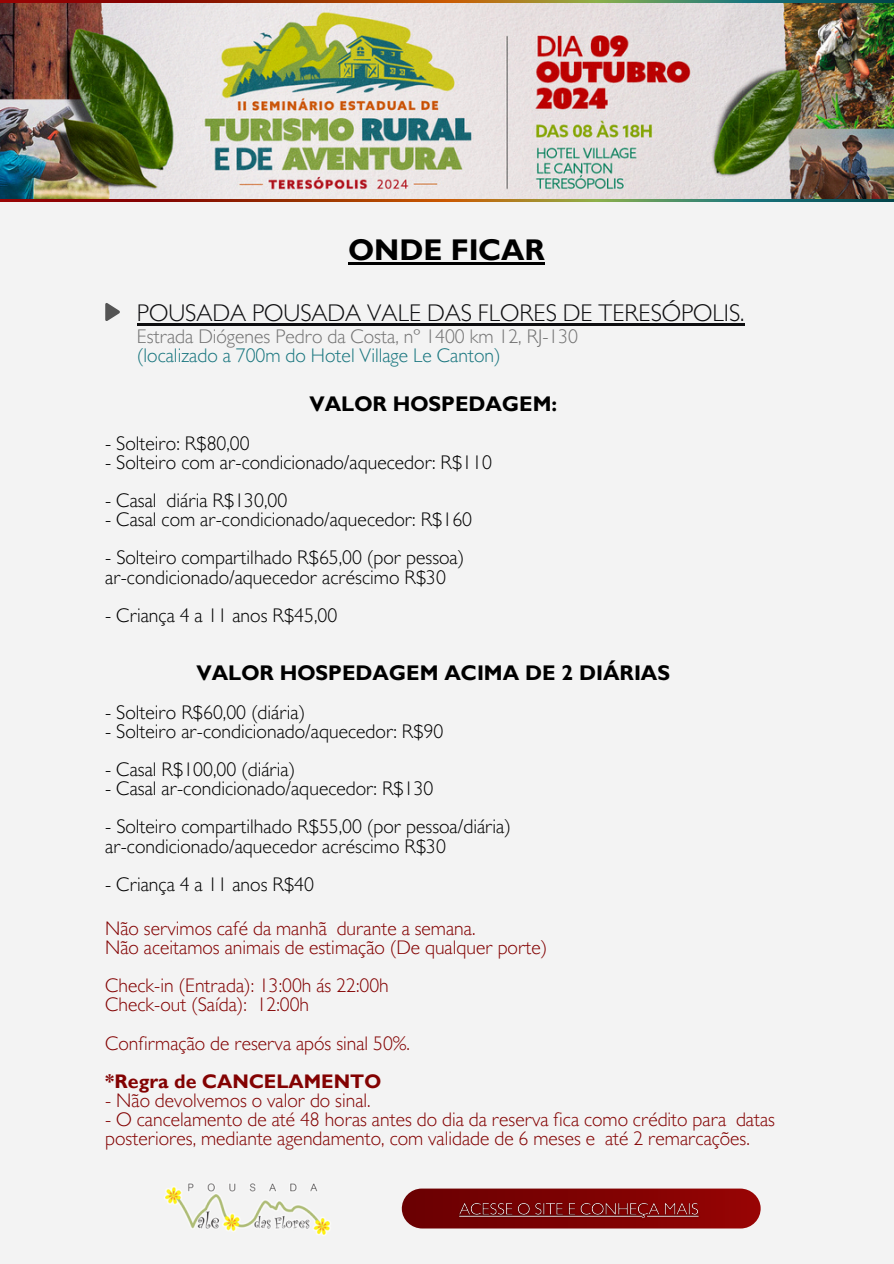
<style>
.page{position:relative;width:894px;height:1264px;background:#fff}
.page>*{position:absolute;margin:0;border:0;box-sizing:border-box;transform-origin:0 0}
.t1{font:700 30px "Gill Sans MT Std";color:#000}
.t2{font:300 24.15px "Gill Sans MT Std";color:#0e0e10}
.t3{font:700 21.15px "Gill Sans MT Std";color:#000}
.t4{font:300 19.65px/19.2px "Gill Sans MT Std";color:#000}
.t5{font:300 19.65px/19.2px "Gill Sans MT Std";color:#830202}
.t6{font:300 19.65px/19.2px "Gill Sans MT Std";color:#737373}
.t7{font:700 19.65px "Gill Sans MT Std";color:#830202}
.s1{color:#19767f}
</style>
<div class="page">
<div style="left:0;top:0;width:893px;height:1263px;background:#f3f3f3"></div>
<img style="left:0;top:2px;width:893px;height:197px">
<hr style="left:298px;top:0;width:149px;height:2px;background:#fff">
<hr style="left:148px;top:0;width:150px;height:2px;background:#fff">
<hr style="left:0;top:0;width:150px;height:2px;background:#fff">
<hr style="left:446px;top:0;width:149px;height:2px;background:#fff">
<hr style="left:595px;top:0;width:149px;height:2px;background:#fff">
<hr style="left:743px;top:0;width:150px;height:2px;background:#fff">
<hr style="left:298px;top:199px;width:149px;height:2px;background:#fff">
<hr style="left:148px;top:199px;width:150px;height:2px;background:#fff">
<hr style="left:0;top:199px;width:150px;height:2px;background:#fff">
<hr style="left:446px;top:199px;width:149px;height:2px;background:#fff">
<hr style="left:595px;top:199px;width:149px;height:2px;background:#fff">
<hr style="left:743px;top:199px;width:150px;height:2px;background:#fff">
<hr style="left:348px;top:262px;width:197px;height:3px;background:#000">
<svg style="left:105px;top:303px;width:15px;height:18px"></svg>
<hr style="left:137px;top:323px;width:607px;height:2px;background:#0e0e10">
<svg style="left:401px;top:1188px;width:359px;height:40px;background:#871213"></svg>
<img style="left:165px;top:1183px;width:165px;height:52px">
<img style="left:454px;top:1197px;width:249px;height:26px">
<p class="t1" style="left:348px;top:240px;width:198px">ONDE FICAR</p>
<p class="t2" style="left:137px;top:304px;width:608px">POUSADA POUSADA VALE DAS FLORES DE TERESÓPOLIS.</p>
<p class="t6" style="left:137px;top:330px;width:442px">Estrada Diógenes Pedro da Costa, nº 1400 km 12, RJ-130 <span class="s1">(localizado a 700m do Hotel Village Le Canton)</span></p>
<p class="t3" style="left:309px;top:397px;width:249px">VALOR HOSPEDAGEM:</p>
<h2 class="t4" style="left:105px;top:436px;width:146px">- Solteiro: R$80,00</h2>
<h2 class="t4" style="left:105px;top:455px;width:388px">- Solteiro com ar-condicionado/aquecedor: R$110</h2>
<h4 class="t4" style="left:105px;top:494px;width:183px">- Casal diária R$130,00</h4>
<h4 class="t4" style="left:105px;top:513px;width:368px">- Casal com ar-condicionado/aquecedor: R$160</h4>
<h3 class="t4" style="left:105px;top:551px;width:360px">- Solteiro compartilhado R$65,00 (por pessoa) ar-condicionado/aquecedor acréscimo R$30</h3>
<h4 class="t4" style="left:105px;top:608px;width:233px">- Criança 4 a 11 anos R$45,00</h4>
<h4 class="t3" style="left:196px;top:666px;width:475px">VALOR HOSPEDAGEM ACIMA DE 2 DIÁRIAS</h4>
<h4 class="t4" style="left:105px;top:705px;width:201px">- Solteiro R$60,00 (diária)</h4>
<h4 class="t4" style="left:105px;top:724px;width:339px">- Solteiro ar-condicionado/aquecedor: R$90</h4>
<h4 class="t4" style="left:105px;top:763px;width:192px">- Casal R$100,00 (diária)</h4>
<h4 class="t4" style="left:105px;top:782px;width:329px">- Casal ar-condicionado/aquecedor: R$130</h4>
<h3 class="t4" style="left:105px;top:820px;width:407px">- Solteiro compartilhado R$55,00 (por pessoa/diária) ar-condicionado/aquecedor acréscimo R$30</h3>
<h4 class="t4" style="left:105px;top:877px;width:210px">- Criança 4 a 11 anos R$40</h4>
<p class="t5" style="left:105px;top:921px;width:443px">Não servimos café da manhã durante a semana.<br>Não aceitamos animais de estimação (De qualquer porte)</p>
<p class="t5" style="left:105px;top:978px;width:285px">Check-in (Entrada): 13:00h ás 22:00h<br>Check-out (Saída): 12:00h</p>
<p class="t5" style="left:105px;top:1036px;width:306px">Confirmação de reserva após sinal 50%.</p>
<h1 class="t7" style="left:105px;top:1074px;width:277px">*Regra de CANCELAMENTO</h1>
<h1 class="t5" style="left:105px;top:1093px;width:267px">- Não devolvemos o valor do sinal.</h1>
<h1 class="t5" style="left:105px;top:1112px;width:671px">- O cancelamento de até 48 horas antes do dia da reserva fica como crédito para datas posteriores, mediante agendamento, com validade de 6 meses e até 2 remarcações.</h1>
</div>
